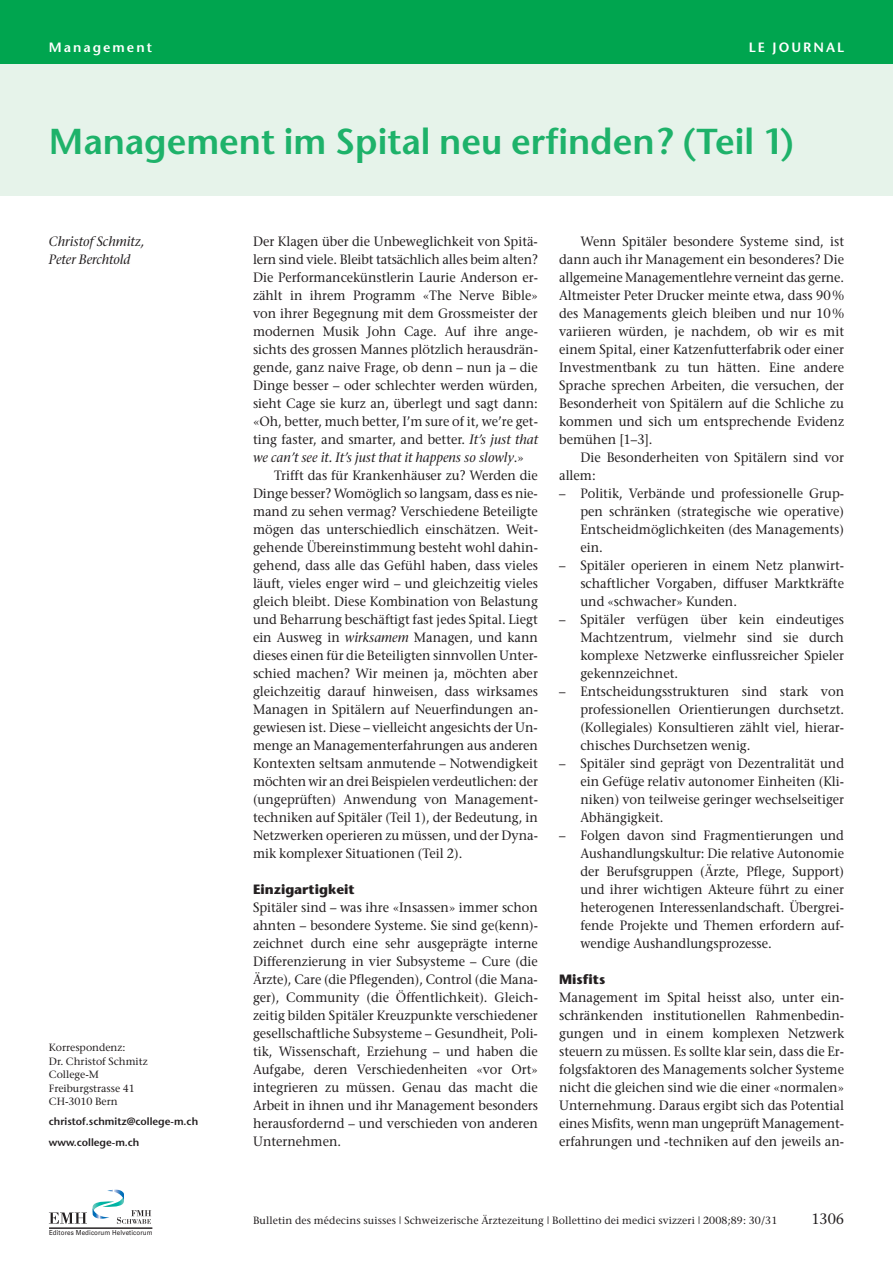
<style>
.page{position:relative;width:893px;height:1263px;background:#fff}
.page>*{position:absolute;margin:0;border:0;box-sizing:border-box;transform-origin:0 0}
.t1{font:600 36px "Stone Sans";color:#1eb26a}
.t2{font:15px "Stone Serif";color:#231f20;scale:.95 1}
.t3{font:13.5px/18px "Stone Serif";color:#231f20;text-align:justify;scale:.95 1}
.t4{font:italic 13.5px/18px "Stone Serif";color:#231f20;scale:.95 1}
.t5{font:700 13.5px "Stone Sans";color:#231f20}
.t6{font:600 13.5px "Stone Sans";letter-spacing:.15em;color:#fff}
.t7{font:10.5px/13.5px "Stone Serif";letter-spacing:.01em;color:#231f20}
.t8{font:600 10.5px/20.2px "Stone Sans";color:#231f20}
.t9{font:6.9px "Univers";letter-spacing:.015em;color:#231f20;scale:.9 1}
.s1{font-style:italic}
</style>
<div class="page">
<div style="left:0;top:60px;width:893px;height:136px;background:#e6f3ea"></div>
<div style="left:0;top:0;width:893px;height:64px;background:#00a54f"></div>
<svg style="left:49px;top:1189px;width:102px;height:35px"></svg>
<hr style="left:49px;top:1228px;width:103px;height:1px;background:#231f20">
<p class="t6" style="left:49px;top:42px;width:105px">Management</p>
<p class="t6" style="left:749px;top:42px;width:97px">LE JOURNAL</p>
<h1 class="t1" style="left:49px;top:127px;width:747px">Management im Spital neu erfinden? (Teil 1)</h1>
<p class="t4" style="left:49px;top:233px;width:102px">Christof Schmitz,<br>Peter Berchtold</p>
<p class="t7" style="left:49px;top:1042px;width:100px">Korrespondenz:<br>Dr. Christof Schmitz<br>College-M<br>Freiburgstrasse 41<br>CH-3010 Bern</p>
<p class="t8" style="left:49px;top:1113px;width:151px">christof.schmitz@college-m.ch www.college-m.ch</p>
<p class="t9" style="left:49px;top:1229px;width:117px">Editores Medicorum Helveticorum</p>
<p class="t3" style="left:253px;top:234px;width:301px">Der Klagen über die Unbeweglichkeit von Spitä&shy;lern sind viele. Bleibt tatsächlich alles beim alten?<br>Die Performancekünstlerin Laurie Anderson er&shy;zählt in ihrem Programm «The Nerve Bible» von ihrer Begegnung mit dem Grossmeister der modernen Musik John Cage. Auf ihre ange - sichts des grossen Mannes plötzlich herausdrän&shy;gende, ganz naive Frage, ob denn – nun ja – die Dinge besser – oder schlechter werden würden, sieht Cage sie kurz an, überlegt und sagt dann: «Oh, better, much better, I’m sure of it, we’re get&shy;ting faster, and smarter, and better. <span class="s1">It’s just that we can’t see it. It’s just that it happens so slowly</span>.»</p>
<p class="t3" style="left:253px;top:468px;width:301px;text-indent:21px">Trifft das für Krankenhäuser zu? Werden die Dinge besser? Womöglich so langsam, dass es nie&shy;mand zu sehen vermag? Verschiedene Beteiligte mögen das unterschiedlich einschätzen. Weit - gehende Übereinstimmung besteht wohl dahin&shy;gehend, dass alle das Gefühl haben, dass vieles läuft, vieles enger wird – und gleichzeitig vieles gleich bleibt. Diese Kombination von Belastung und Beharrung beschäftigt fast jedes Spital. Liegt ein Ausweg in <span class="s1">wirksamem</span> Managen, und kann dieses einen für die Beteiligten sinnvollen Unter&shy;schied machen? Wir meinen ja, möchten aber gleichzeitig darauf hinweisen, dass wirksames Managen in Spitälern auf Neuerfindungen an - gewiesen ist. Diese – vielleicht angesichts der Un&shy;menge an Managementerfahrungen aus anderen Kontexten seltsam anmutende – Notwendigkeit möchten wir an drei Beispielen verdeutlichen: der (ungeprüften) Anwendung von Management - techniken auf Spitäler (Teil 1), der Bedeutung, in Netzwerken operieren zu müssen, und der Dyna&shy;mik komplexer Situationen (Teil 2).</p>
<p class="t5" style="left:253px;top:884px;width:103px">Einzigartigkeit</p>
<p class="t3" style="left:253px;top:900px;width:301px">Spitäler sind – was ihre «Insassen» immer schon ahnten – besondere Systeme. Sie sind ge(kenn) - zeichnet durch eine sehr ausgeprägte interne Differenzierung in vier Subsysteme – Cure (die Ärzte), Care (die Pflegenden), Control (die Mana - ger), Community (die Öffentlichkeit). Gleich - zeitig bilden Spitäler Kreuzpunkte verschiedener gesellschaftliche Subsysteme – Gesundheit, Poli&shy;tik, Wissenschaft, Erziehung – und haben die Aufgabe, deren Verschiedenheiten «vor Ort» integrieren zu müssen. Genau das macht die Arbeit in ihnen und ihr Management besonders herausfordernd – und verschieden von anderen Unternehmen.</p>
<p class="t3" style="left:559px;top:234px;width:301px;text-indent:21px">Wenn Spitäler besondere Systeme sind, ist dann auch ihr Management ein besonderes? Die allgemeine Managementlehre verneint das gerne.<br>Altmeister Peter Drucker meinte etwa, dass 90% des Managements gleich bleiben und nur 10% variieren würden, je nachdem, ob wir es mit einem Spital, einer Katzenfutterfabrik oder einer Investmentbank zu tun hätten. Eine andere Sprache sprechen Arbeiten, die versuchen, der Besonderheit von Spitälern auf die Schliche zu kommen und sich um entsprechende Evidenz bemühen [1–3].</p>
<p class="t3" style="left:559px;top:450px;width:301px;text-indent:21px">Die Besonderheiten von Spitälern sind vor allem:</p>
<p class="t3" style="left:580px;top:486px;width:279px;text-indent:-21px">– Politik, Verbände und professionelle Grup&shy;pen schränken (strategische wie operative)<br>Entscheidmöglichkeiten (des Managements) ein.</p>
<p class="t3" style="left:580px;top:557px;width:279px;text-indent:-21px">– Spitäler operieren in einem Netz planwirt&shy;schaftlicher Vorgaben, diffuser Marktkräfte und «schwacher» Kunden.</p>
<p class="t3" style="left:580px;top:611px;width:279px;text-indent:-21px">– Spitäler verfügen über kein eindeutiges Macht zentrum, vielmehr sind sie durch komplexe Netzwerke einflussreicher Spieler gekennzeichnet.</p>
<p class="t3" style="left:580px;top:683px;width:279px;text-indent:-21px">– Entscheidungsstrukturen sind stark von professionellen Orientierungen durchsetzt. (Kollegiales) Konsultieren zählt viel, hierar&shy;chisches Durchsetzen wenig.</p>
<p class="t3" style="left:580px;top:755px;width:279px;text-indent:-21px">– Spitäler sind geprägt von Dezentralität und ein Gefüge relativ autonomer Einheiten (Kli&shy;niken) von teilweise geringer wechselseitiger Abhängigkeit.</p>
<p class="t3" style="left:580px;top:827px;width:279px;text-indent:-21px">– Folgen davon sind Fragmentierungen und Aushandlungskultur: Die relative Autonomie der Berufsgruppen (Ärzte, Pflege, Support) und ihrer wichtigen Akteure führt zu einer heterogenen Interessenlandschaft. Übergrei - fende Projekte und Themen erfordern auf&shy;wendige Aushandlungsprozesse.</p>
<p class="t5" style="left:559px;top:974px;width:48px">Misfits</p>
<p class="t3" style="left:559px;top:990px;width:301px">Management im Spital heisst also, unter ein&shy;schränkenden institutionellen Rahmenbedin&shy;gun gen und in einem komplexen Netzwerk steuern zu müssen. Es sollte klar sein, dass die Er&shy;folgsfaktoren des Managements solcher Systeme nicht die gleichen sind wie die einer «normalen» Unternehmung. Daraus ergibt sich das Potential eines Misfits, wenn man ungeprüft Management - erfahrungen und -techniken auf den jeweils an-</p>
<p class="t7" style="left:253px;top:1214px;width:526px">Bulletin des médecins suisses | Schweizerische Ärztezeitung | Bollettino dei medici svizzeri | 2008;89: 30/31</p>
<p class="t2" style="left:811px;top:1213px;width:36px">1306</p>
</div>
